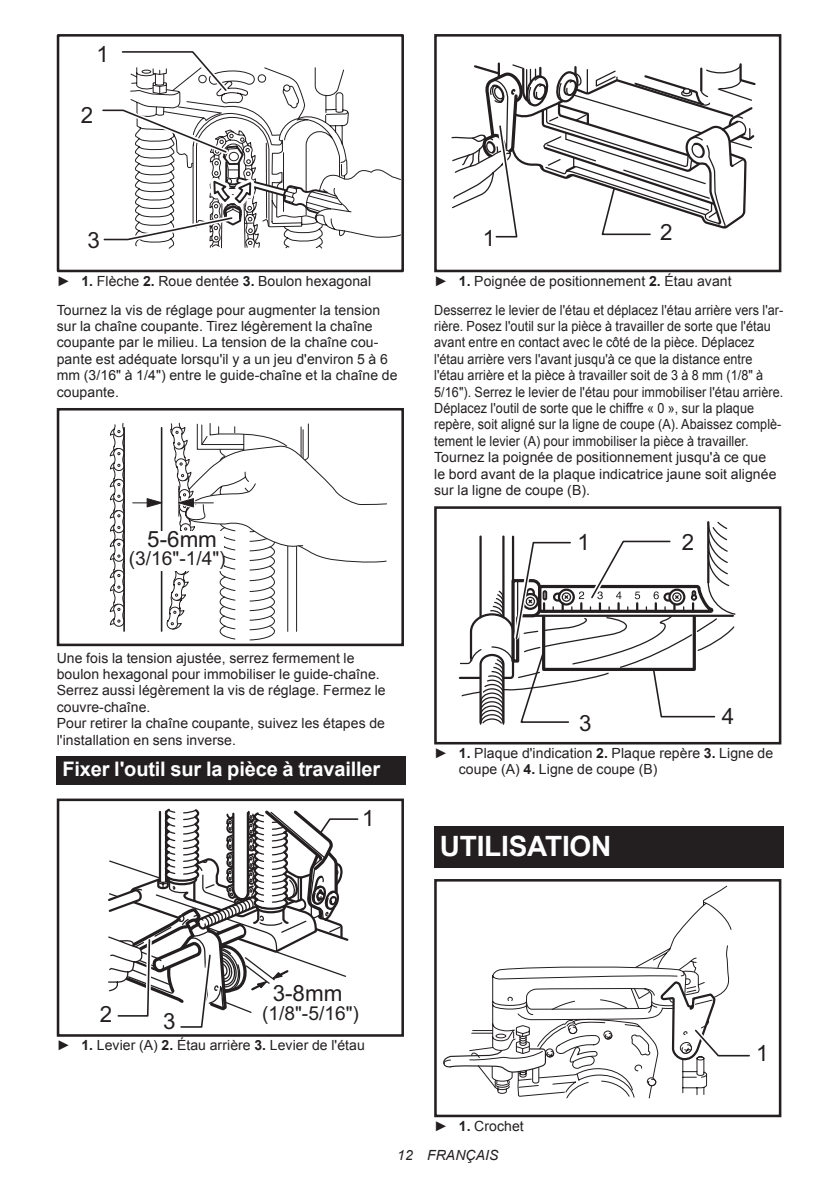
<style>
.page{position:relative;width:840px;height:1191px;background:#fff}
.page>*{position:absolute;margin:0;border:0;box-sizing:border-box;transform-origin:0 0}
.t1{font:700 28px "Arial";letter-spacing:-.01em;color:#fff}
.t2{font:22.4px "Arial";color:#231f20}
.t3{font:700 20px "Arial";letter-spacing:-.01em;color:#fff}
.t4{font:19.2px "Arial";color:#231f20}
.t5{font:14px/16.4px "Arial";letter-spacing:.005em;color:#231f20}
.t6{font:14px/16.4px "Arial";letter-spacing:.005em;color:#231f20;scale:.9 1}
.t7{font:italic 14px "Arial";letter-spacing:.005em;color:#231f20}
.s1{font-weight:700}
</style>
<div class="page">
<div style="left:57px;top:34px;width:347px;height:238px;border:3px solid #231f20"></div>
<svg style="left:102px;top:47px;width:300px;height:202px"></svg>
<svg style="left:109px;top:422px;width:278px;height:219px"></svg>
<hr style="left:178px;top:486px;width:1px;height:30px;background:#231f20">
<div style="left:135px;top:531px;width:89px;height:40px;background:#fff"></div>
<div style="left:57px;top:408px;width:347px;height:238px;border:3px solid #231f20"></div>
<div style="left:57px;top:756px;width:348px;height:28px;background:#231f20"></div>
<svg style="left:108px;top:808px;width:251px;height:220px"></svg>
<div style="left:57px;top:798px;width:347px;height:238px;border:3px solid #231f20"></div>
<svg style="left:451px;top:62px;width:305px;height:176px"></svg>
<div style="left:434px;top:34px;width:347px;height:238px;border:3px solid #231f20"></div>
<svg style="left:458px;top:521px;width:278px;height:204px"></svg>
<div style="left:434px;top:506px;width:347px;height:238px;border:3px solid #231f20"></div>
<div style="left:434px;top:826px;width:348px;height:41px;background:#231f20"></div>
<svg style="left:443px;top:925px;width:307px;height:174px"></svg>
<div style="left:434px;top:879px;width:347px;height:238px;border:3px solid #231f20"></div>
<h2 class="t2" style="left:96px;top:40px;width:14px">1</h2>
<h2 class="t2" style="left:81px;top:100px;width:14px">2</h2>
<h2 class="t2" style="left:87px;top:225px;width:14px">3</h2>
<p class="t5" style="left:57px;top:267px;width:325px;line-height:28.8px">► <span class="s1">1.</span> Flèche <span class="s1">2.</span> Roue dentée <span class="s1">3.</span> Boulon hexagonal<br>Tournez la vis de réglage pour augmenter la tension</p>
<p class="t5" style="left:57px;top:318px;width:342px">sur la chaîne coupante. Tirez légèrement la chaîne coupante par le milieu. La tension de la chaîne cou&shy;pante est adéquate lorsqu'il y a un jeu d'environ 5 à 6 mm (3/16" à 1/4") entre le guide-chaîne et la chaîne de coupante.</p>
<h2 class="t2" style="left:147px;top:524px;width:71px">5-6mm</h2>
<h3 class="t4" style="left:129px;top:545px;width:98px">(3/16"-1/4")</h3>
<p class="t5" style="left:57px;top:649px;width:330px">Une fois la tension ajustée, serrez fermement le boulon hexagonal pour immobiliser le guide-chaîne.<br>Serrez aussi légèrement la vis de réglage. Fermez le couvre-chaîne.<br>Pour retirer la chaîne coupante, suivez les étapes de l'installation en sens inverse.</p>
<h3 class="t3" style="left:62px;top:755px;width:319px">Fixer l'outil sur la pièce à travailler</h3>
<h2 class="t2" style="left:362px;top:803px;width:14px">1</h2>
<h2 class="t2" style="left:482px;top:223px;width:14px">1</h2>
<h2 class="t2" style="left:659px;top:217px;width:14px">2</h2>
<p class="t5" style="left:434px;top:267px;width:350px;line-height:28.8px">► <span class="s1">1.</span> Poignée de positionnement <span class="s1">2.</span> Étau avant<br>Desserrez le levier de l'étau et déplacez l'étau arrière vers l'ar-</p>
<p class="t6" style="left:434px;top:318px;width:389px">rière. Posez l'outil sur la pièce à travailler de sorte que l'étau avant entre en contact avec le côté de la pièce. Déplacez l'étau arrière vers l'avant jusqu'à ce que la distance entre l'étau arrière et la pièce à travailler soit de 3 à 8 mm (1/8" à 5/16"). Serrez le levier de l'étau pour immobiliser l'étau arrière.<br>Déplacez l'outil de sorte que le chiffre « 0 », sur la plaque repère, soit aligné sur la ligne de coupe (A). Abaissez complè&shy;tement le levier (A) pour immobiliser la pièce à travailler.<br>Tournez la poignée de positionnement jusqu'à ce que<br>le bord avant de la plaque indicatrice jaune soit alignée sur la ligne de coupe (B).</p>
<h2 class="t2" style="left:577px;top:527px;width:14px">1</h2>
<h2 class="t2" style="left:681px;top:527px;width:14px">2</h2>
<h2 class="t2" style="left:579px;top:708px;width:14px">3</h2>
<h2 class="t2" style="left:721px;top:701px;width:14px">4</h2>
<p class="t5" style="left:458px;top:745px;width:316px;text-indent:-25px">► <span class="s1">1.</span> Plaque d'indication <span class="s1">2.</span> Plaque repère <span class="s1">3.</span> Ligne de coupe (A) <span class="s1">4.</span> Ligne de coupe (B)</p>
<h1 class="t1" style="left:439px;top:827px;width:173px">UTILISATION</h1>
<h2 class="t2" style="left:272px;top:978px;width:71px">3-8mm</h2>
<h3 class="t4" style="left:262px;top:1000px;width:98px">(1/8"-5/16")</h3>
<p class="t5" style="left:57px;top:1037px;width:309px">► <span class="s1">1.</span> Levier (A) <span class="s1">2.</span> Étau arrière <span class="s1">3.</span> Levier de l'étau</p>
<h2 class="t2" style="left:100px;top:999px;width:14px">2</h2>
<h2 class="t2" style="left:163px;top:1007px;width:14px">3</h2>
<p class="t5" style="left:434px;top:1117px;width:91px">► <span class="s1">1.</span> Crochet</p>
<h2 class="t2" style="left:755px;top:1038px;width:14px">1</h2>
<p class="t7" style="left:397px;top:1146px;width:103px">12 FRANÇAIS</p>
</div>
